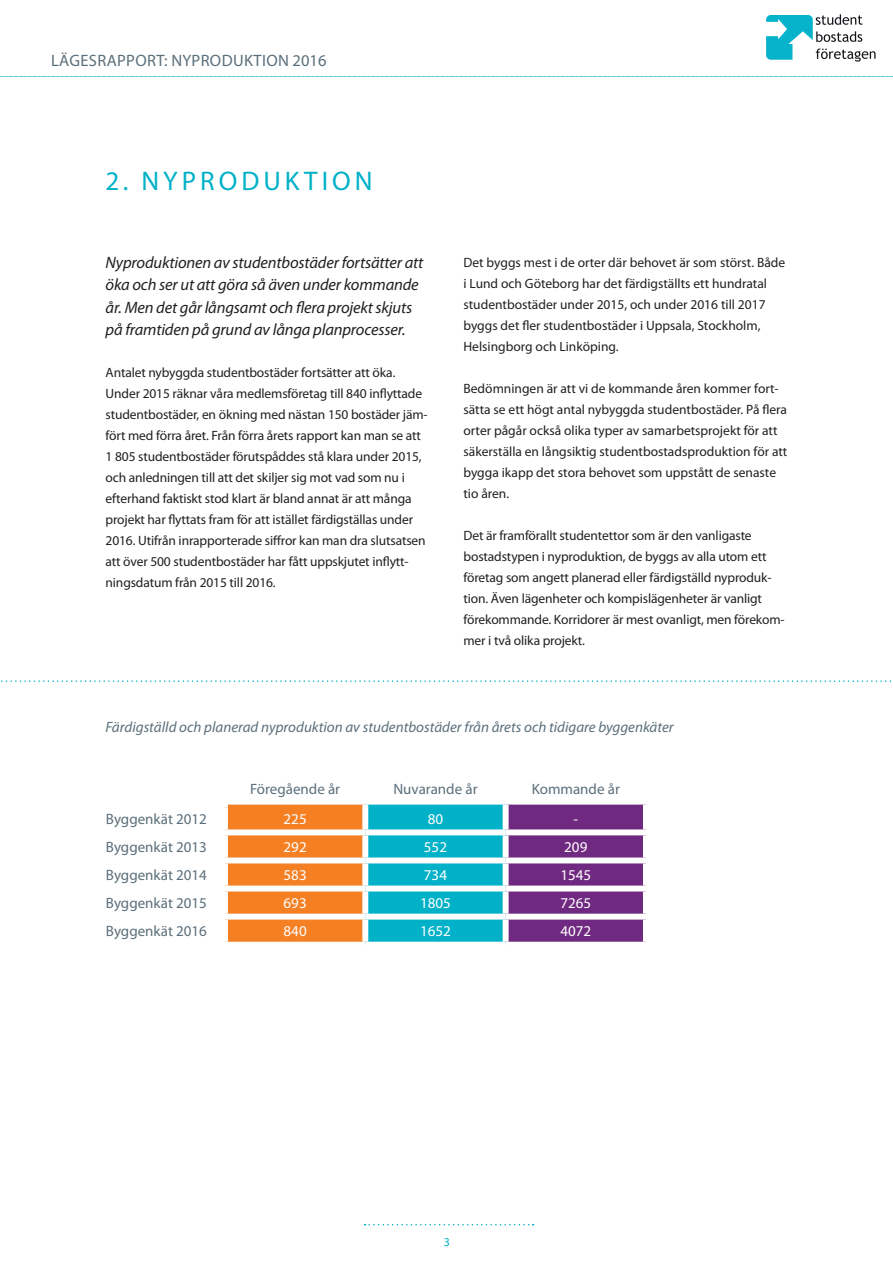
<style>
.page{position:relative;width:893px;height:1263px;background:#fff}
.page>*{position:absolute;margin:0;border:0;box-sizing:border-box;transform-origin:0 0}
.t1{font:27px "Myriad Pro";letter-spacing:.15em;color:#00b1c8}
.t2{font:italic 16.5px/22.5px "Myriad Pro";letter-spacing:-.01em;color:#231f20}
.t3{font:16.5px "Myriad Pro";color:#5b6f7b}
.t4{font:15px "Myriad Pro";color:#5b6f7b}
.t5{font:italic 15px "Myriad Pro";color:#5b6f7b}
.t6{font:15px "Myriad Pro";color:#fff}
.t7{font:13.5px/21px "Myriad Pro";letter-spacing:-.01em;color:#231f20}
.t8{font:12px "Myriad Pro";color:#00b1c8}
</style>
<div class="page">
<svg style="left:0;top:76px;width:893px;height:1px"></svg>
<svg style="left:365px;top:1224px;width:169px;height:1px"></svg>
<svg style="left:766px;top:14px;width:110px;height:48px"></svg>
<svg style="left:1px;top:680px;width:891px;height:2px"></svg>
<svg style="left:228px;top:805px;width:415px;height:137px;background:#7a767c"></svg>
<div style="left:225px;top:829px;width:140px;height:6px;background:#fff"></div>
<div style="left:365px;top:829px;width:141px;height:6px;background:#fff"></div>
<div style="left:506px;top:829px;width:143px;height:6px;background:#fff"></div>
<div style="left:225px;top:857px;width:140px;height:6px;background:#fff"></div>
<div style="left:365px;top:857px;width:141px;height:6px;background:#fff"></div>
<div style="left:506px;top:857px;width:143px;height:6px;background:#fff"></div>
<div style="left:225px;top:885px;width:140px;height:6px;background:#fff"></div>
<div style="left:365px;top:885px;width:141px;height:6px;background:#fff"></div>
<div style="left:506px;top:885px;width:143px;height:6px;background:#fff"></div>
<div style="left:362px;top:805px;width:6px;height:24px;background:#fff"></div>
<div style="left:503px;top:805px;width:6px;height:24px;background:#fff"></div>
<div style="left:362px;top:835px;width:6px;height:22px;background:#fff"></div>
<div style="left:503px;top:835px;width:6px;height:22px;background:#fff"></div>
<div style="left:362px;top:863px;width:6px;height:22px;background:#fff"></div>
<div style="left:503px;top:863px;width:6px;height:22px;background:#fff"></div>
<div style="left:362px;top:891px;width:6px;height:23px;background:#fff"></div>
<div style="left:503px;top:891px;width:6px;height:23px;background:#fff"></div>
<div style="left:225px;top:914px;width:140px;height:5px;background:#fff"></div>
<div style="left:365px;top:914px;width:141px;height:5px;background:#fff"></div>
<div style="left:362px;top:919px;width:6px;height:23px;background:#fff"></div>
<div style="left:506px;top:914px;width:143px;height:5px;background:#fff"></div>
<div style="left:503px;top:919px;width:6px;height:23px;background:#fff"></div>
<p class="t3" style="left:51px;top:50px;width:19px">LÄGESRAPPORT</p>
<p class="t3" style="left:164px;top:50px;width:18px">: NYPRO</p>
<p class="t3" style="left:222px;top:50px;width:22px">DUKTION</p>
<p class="t3" style="left:293px;top:50px;width:35px">2016</p>
<h1 class="t1" style="left:106px;top:165px;width:268px">2. Nyproduktion</h1>
<p class="t2" style="left:106px;top:250px;width:319px">Nyproduktionen av studentbostäder fortsätter att öka och ser ut att göra så även under kommande år. Men det går långsamt och flera projekt skjuts på framtiden på grund av långa planprocesser.</p>
<p class="t7" style="left:106px;top:362px;width:324px">Antalet nybyggda studentbostäder fortsätter att öka.<br>Under 2015 räknar våra medlemsföretag till 840 inflyttade studentbostäder, en ökning med nästan 150 bostäder jäm&shy;fört med förra året. Från förra årets rapport kan man se att 1 805 studentbostäder förutspåddes stå klara under 2015, och anledningen till att det skiljer sig mot vad som nu i efterhand faktiskt stod klart är bland annat är att många projekt har flyttats fram för att istället färdigställas under 2016. Utifrån inrapporterade siffror kan man dra slutsatsen att över 500 studentbostäder har fått uppskjutet inflytt&shy;ningsdatum från 2015 till 2016.</p>
<p class="t7" style="left:463px;top:252px;width:323px">Det byggs mest i de orter där behovet är som störst. Både i Lund och Göteborg har det färdigställts ett hundratal studentbostäder under 2015, och under 2016 till 2017 byggs det fler studentbostäder i Uppsala, Stockholm, Helsingborg och Linköping.</p>
<p class="t7" style="left:463px;top:378px;width:325px">Bedömningen är att vi de kommande åren kommer fort&shy;sätta se ett högt antal nybyggda studentbostäder. På flera orter pågår också olika typer av samarbetsprojekt för att säkerställa en långsiktig studentbostadsproduktion för att bygga ikapp det stora behovet som uppstått de senaste tio åren.</p>
<p class="t7" style="left:463px;top:525px;width:323px">Det är framförallt studentettor som är den vanligaste bostadstypen i nyproduktion, de byggs av alla utom ett företag som angett planerad eller färdigställd nyproduk&shy;tion. Även lägenheter och kompislägenheter är vanligt förekommande. Korridorer är mest ovanligt, men förekom&shy;mer i två olika projekt.</p>
<p class="t5" style="left:106px;top:718px;width:569px">Färdigställd och planerad nyproduktion av studentbostäder från årets och tidigare byggenkäter</p>
<p class="t4" style="left:250px;top:780px;width:92px">Föregående år</p>
<p class="t4" style="left:393px;top:780px;width:86px">Nuvarande år</p>
<p class="t4" style="left:532px;top:780px;width:90px">Kommande år</p>
<p class="t4" style="left:106px;top:810px;width:103px">Byggenkät 2012</p>
<p class="t6" style="left:284px;top:810px;width:25px">225</p>
<p class="t6" style="left:428px;top:810px;width:17px">80</p>
<p class="t6" style="left:573px;top:810px;width:6px">-</p>
<p class="t4" style="left:106px;top:838px;width:103px">Byggenkät 2013</p>
<p class="t6" style="left:284px;top:838px;width:25px">292</p>
<p class="t6" style="left:424px;top:838px;width:25px">552</p>
<p class="t6" style="left:564px;top:838px;width:25px">209</p>
<p class="t4" style="left:106px;top:866px;width:103px">Byggenkät 2014</p>
<p class="t6" style="left:284px;top:866px;width:25px">583</p>
<p class="t6" style="left:424px;top:866px;width:25px">734</p>
<p class="t6" style="left:560px;top:866px;width:32px">1545</p>
<p class="t4" style="left:106px;top:894px;width:103px">Byggenkät 2015</p>
<p class="t6" style="left:284px;top:894px;width:25px">693</p>
<p class="t6" style="left:420px;top:894px;width:32px">1805</p>
<p class="t6" style="left:560px;top:894px;width:32px">7265</p>
<p class="t4" style="left:106px;top:922px;width:103px">Byggenkät 2016</p>
<p class="t6" style="left:284px;top:922px;width:25px">840</p>
<p class="t6" style="left:420px;top:922px;width:32px">1652</p>
<p class="t6" style="left:560px;top:922px;width:32px">4072</p>
<p class="t8" style="left:444px;top:1235px;width:8px">3</p>
</div>
